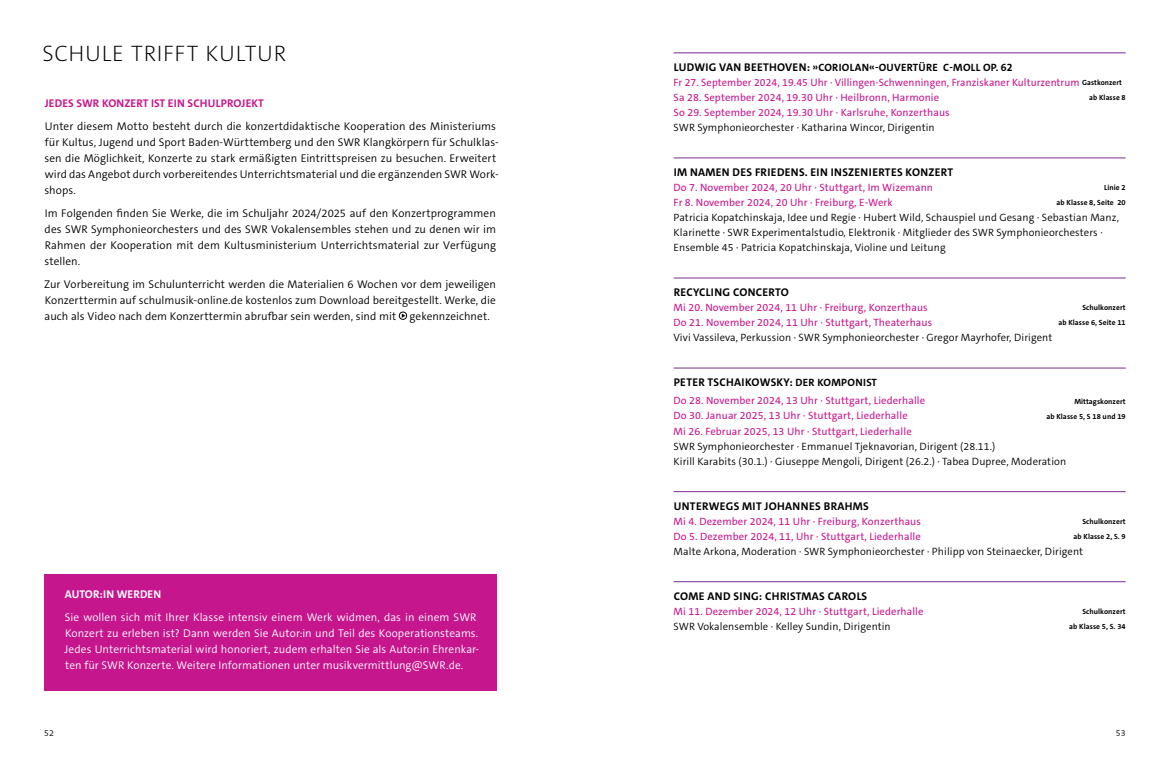
<style>
.page{position:relative;width:1170px;height:780px;background:#fff}
.page>*{position:absolute;margin:0;border:0;box-sizing:border-box;transform-origin:0 0}
.t1{font:200 22.5px "The Sans C5";letter-spacing:.03em;color:#000}
.t2{font:300 11.25px/16px "The Sans C5";letter-spacing:.005em;color:#000;text-align:justify}
.t3{font:300 11.25px/16px "The Sans C5";letter-spacing:.005em;color:#fff}
.t4{font:700 11.25px "The Sans C5";letter-spacing:.03em;color:#000}
.t5{font:700 11.25px "The Sans C5";letter-spacing:.01em;color:#c6168d}
.t6{font:700 11.25px "The Sans C5";letter-spacing:.01em;color:#fff}
.t7{font:10.62px/15px "The Sans C5";letter-spacing:.01em;color:#c6168d}
.t8{font:300 10.62px/15px "The Sans C5";letter-spacing:.01em;color:#000}
.t9{font:300 8.75px "The Sans C5";color:#000}
.t10{font:700 7.5px "The Sans C5";letter-spacing:.01em;color:#000}
.s1{font-weight:700;font-size:11.25px;color:#000}
.s2{font-weight:700;color:#000}
.s3{font-weight:700;font-size:7.5px;color:#000}
.s4{font-size:10.62px}
</style>
<div class="page">
<hr style="left:673px;top:53px;width:452px;height:1px;background:#782b90">
<hr style="left:673px;top:158px;width:452px;height:1px;background:#782b90">
<hr style="left:673px;top:278px;width:452px;height:1px;background:#782b90">
<hr style="left:673px;top:368px;width:452px;height:1px;background:#782b90">
<hr style="left:673px;top:491px;width:452px;height:1px;background:#782b90">
<hr style="left:673px;top:581px;width:452px;height:1px;background:#782b90">
<div style="left:399px;top:312px;width:8px;height:7px;border:1px solid #000;border-radius:50%"></div>
<svg style="left:402px;top:313px;width:3px;height:5px"></svg>
<div style="left:44px;top:574px;width:452px;height:117px;background:#c6168d"></div>
<h1 class="t1" style="left:42px;top:39px;width:245px">SCHULE TRIFFT KULTUR</h1>
<p class="t5" style="left:45px;top:96px;width:221px">JEDES SWR KONZERT IST EIN SCHULPROJEKT</p>
<p class="t2" style="left:44px;top:118px;width:456px;text-align:left">Unter diesem Motto besteht durch die konzertdidaktische Kooperation des Ministeriums fü r Kultus, Jugend und Sport Baden-Wü rttemberg und den SWR Klangkörpern fü r Schulklas&shy;sen die Möglichkeit, Konzerte zu stark ermä ßigten Eintrittspreisen zu besuchen. Erweitert wird das Angebot durch vorbereitendes Unterrichtsmaterial und die ergä nzenden SWR Work&shy;shops.</p>
<p class="t2" style="left:44px;top:205px;width:453px">Im Folgenden finden Sie Werke, die im Schuljahr 2024/2025 auf den Konzertprogrammen des SWR Symphonieorchesters und des SWR Vokalensembles stehen und zu denen wir im Rahmen der Kooperation mit dem Kultusministerium Unterrichtsmaterial zur Verfügung stellen.</p>
<p class="t2" style="left:44px;top:276px;width:453px">Zur Vorbereitung im Schulunterricht werden die Materialien 6 Wochen vor dem jeweiligen Konzerttermin auf schulmusik-online.de kostenlos zum Download bereitgestellt. Werke, die auch als Video nach dem Konzerttermin abrufbar sein werden, sind mit gekennzeichnet.</p>
<p class="t6" style="left:65px;top:587px;width:98px">AUTOR:IN WERDEN</p>
<p class="t3" style="left:65px;top:609px;width:416px">Sie wollen sich mit Ihrer Klasse intensiv einem Werk widmen, das in einem SWR Konzert zu erleben ist? Dann werden Sie Autor:in und Teil des Kooperationsteams.<br>Jedes Unterrichtsmaterial wird honoriert, zudem erhalten Sie als Autor:in Ehrenkar&shy;ten für SWR Konzerte. Weitere Informationen unter musikvermittlung@SWR.de.</p>
<p class="t7" style="left:673px;top:60px;width:450px"><span class="s1">LUDWIG VAN BEETHOVEN:</span> <span class="s2">»CORIOLAN«-OUVERTÜRE C-MOLL OP. 62<br></span>Fr 27. September 2024, 19.45 Uhr ∙ Villingen-Schwenningen, Franziskaner Kulturzentrum <span class="s3">Gastkonzert<br></span>Sa 28. September 2024, 19.30 Uhr ∙ Heilbronn, Harmonie</p>
<p class="t10" style="left:1089px;top:93px;width:38px">ab Klasse 8</p>
<p class="t7" style="left:673px;top:105px;width:277px">So 29. September 2024, 19.30 Uhr ∙ Karlsruhe, Konzerthaus</p>
<p class="t8" style="left:673px;top:120px;width:262px">SWR Symphonieorchester ∙ Katharina Wincor, Dirigentin</p>
<p class="t4" style="left:673px;top:165px;width:281px">IM NAMEN DES FRIEDENS. EIN INSZENIERTES KONZERT</p>
<p class="t7" style="left:673px;top:180px;width:261px">Do 7. November 2024, 20 Uhr ∙ Stuttgart, Im Wizemann</p>
<p class="t10" style="left:1103px;top:183px;width:23px">Linie 2</p>
<p class="t7" style="left:673px;top:195px;width:220px">Fr 8. November 2024, 20 Uhr ∙ Freiburg, E-Werk</p>
<p class="t10" style="left:1056px;top:198px;width:70px">ab Klasse 8, Seite 20</p>
<p class="t8" style="left:673px;top:210px;width:447px">Patricia Kopatchinskaja, Idee und Regie ∙ Hubert Wild, Schauspiel und Gesang ∙ Sebastian Manz,<br>Klarinette ∙ SWR Experimentalstudio, Elektronik ∙ Mitglieder des SWR Symphonieorchesters ∙<br>Ensemble 45 ∙ Patricia Kopatchinskaja, Violine und Leitung</p>
<p class="t4" style="left:673px;top:285px;width:116px">RECYCLING CONCERTO</p>
<p class="t7" style="left:673px;top:300px;width:256px">Mi 20. November 2024, 11 Uhr ∙ Freiburg, Konzerthaus</p>
<p class="t10" style="left:1082px;top:303px;width:45px">Schulkonzert</p>
<p class="t7" style="left:673px;top:315px;width:260px">Do 21. November 2024, 11 Uhr ∙ Stuttgart, Theaterhaus</p>
<p class="t10" style="left:1058px;top:318px;width:69px">ab Klasse 6, Seite 11</p>
<p class="t8" style="left:673px;top:330px;width:380px">Vivi Vassileva, Perkussion ∙ SWR Symphonieorchester ∙ Gregor Mayrhofer, Dirigent</p>
<p class="t4" style="left:673px;top:375px;width:205px">PETER TSCHAIKOWSKY: <span class="s4">DER KOMPONIST</span></p>
<p class="t7" style="left:673px;top:393px;width:253px">Do 28. November 2024, 13 Uhr ∙ Stuttgart, Liederhalle</p>
<p class="t10" style="left:1074px;top:396px;width:53px">Mittagskonzert</p>
<p class="t7" style="left:673px;top:408px;width:236px">Do 30. Januar 2025, 13 Uhr ∙ Stuttgart, Liederhalle</p>
<p class="t10" style="left:1046px;top:411px;width:81px">ab Klasse 5, S 18 und 19</p>
<p class="t7" style="left:673px;top:423px;width:239px">Mi 26. Februar 2025, 13 Uhr ∙ Stuttgart, Liederhalle</p>
<p class="t8" style="left:673px;top:438px;width:394px">SWR Symphonieorchester ∙ Emmanuel Tjeknavorian, Dirigent (28.11.)<br>Kirill Karabits (30.1.) ∙ Giuseppe Mengoli, Dirigent (26.2.) ∙ Tabea Dupree, Moderation</p>
<p class="t4" style="left:673px;top:498px;width:196px">UNTERWEGS MIT JOHANNES BRAHMS</p>
<p class="t7" style="left:673px;top:513px;width:249px">Mi 4. Dezember 2024, 11 Uhr ∙ Freiburg, Konzerthaus</p>
<p class="t10" style="left:1082px;top:516px;width:45px">Schulkonzert</p>
<p class="t7" style="left:673px;top:528px;width:249px">Do 5. Dezember 2024, 11, Uhr ∙ Stuttgart, Liederhalle</p>
<p class="t10" style="left:1073px;top:531px;width:54px">ab Klasse 2, S. 9</p>
<p class="t8" style="left:673px;top:543px;width:411px">Malte Arkona, Moderation ∙ SWR Symphonieorchester ∙ Philipp von Steinaecker, Dirigent</p>
<p class="t4" style="left:673px;top:588px;width:195px">COME AND SING: CHRISTMAS CAROLS</p>
<p class="t7" style="left:673px;top:603px;width:251px">Mi 11. Dezember 2024, 12 Uhr ∙ Stuttgart, Liederhalle</p>
<p class="t10" style="left:1082px;top:606px;width:45px">Schulkonzert</p>
<p class="t8" style="left:673px;top:618px;width:219px">SWR Vokalensemble ∙ Kelley Sundin, Dirigentin</p>
<p class="t10" style="left:1069px;top:621px;width:58px">ab Klasse 5, S. 34</p>
<p class="t9" style="left:44px;top:727px;width:11px">52</p>
<p class="t9" style="left:1115px;top:727px;width:11px">53</p>
</div>
